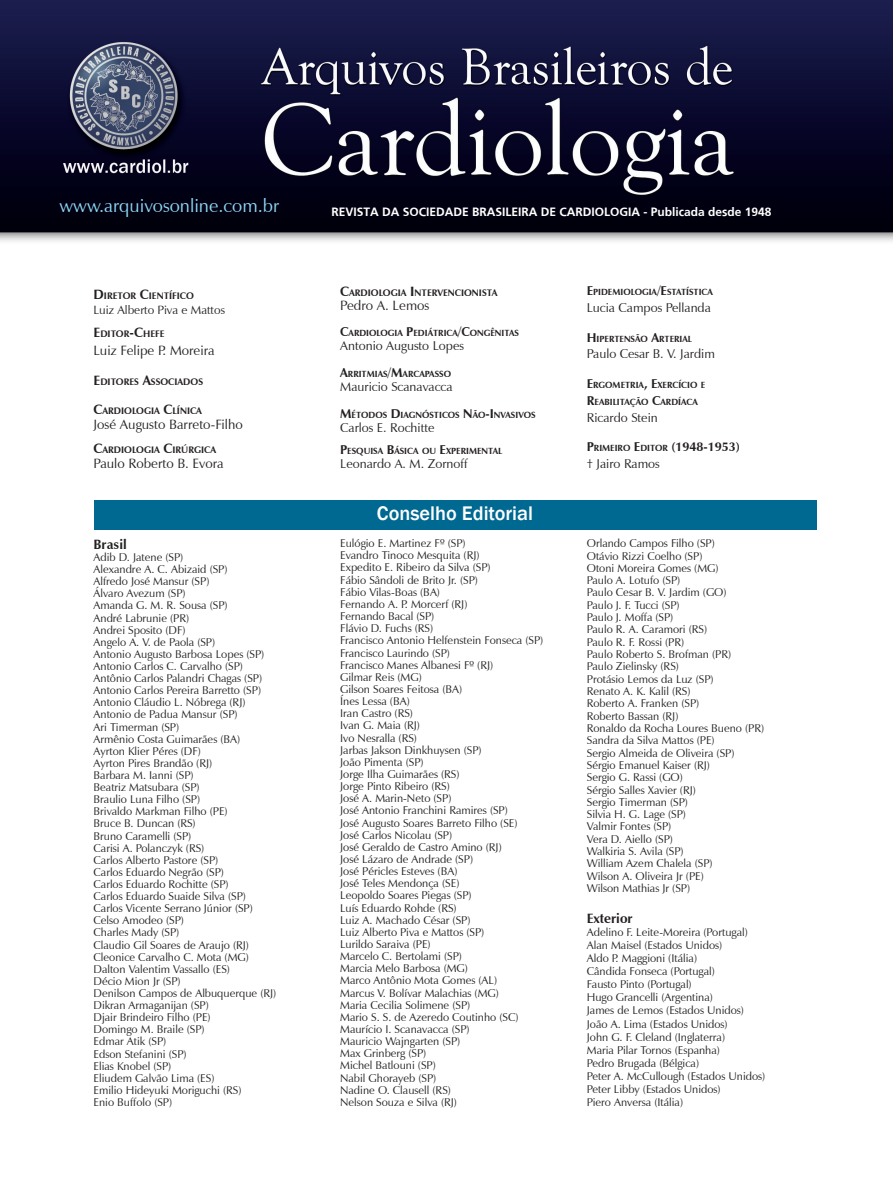
<style>
.page{position:relative;width:893px;height:1191px;background:#fff}
.page>*{position:absolute;margin:0;border:0;box-sizing:border-box;transform-origin:0 0}
.t1{font:500 20.25px "Franklin Gothic";color:#fff}
.t2{font:18.6px "Zapf Humanist 601 BT";color:#8dd7f7}
.t3{font:13.5px "Zapf Humanist 601 BT";color:#231f20}
.t4{font:700 13.5px "Zapf Humanist 601 BT";color:#231f20}
.t5{font:12.75px "Zapf Humanist 601 BT";color:#231f20}
.t6{font:700 12.75px/16.8px "Zapf Humanist 601 BT";color:#231f20}
.t7{font:700 12px "Frutiger";color:#fff}
.t8{font:12px "Zapf Humanist 601 BT";color:#231f20}
.t9{font:11.25px/12.1px "Zapf Humanist 601 BT";color:#231f20}
.t10{font:700 9.45px "Zapf Humanist 601 BT";color:#231f20}
.t11{font:700 8.85px/16.8px "Zapf Humanist 601 BT";color:#231f20}
.s1{font-size:13.5px}
.s2{font-size:12.75px}
.s3{font-size:8.85px}
.s4{font-weight:400}
</style>
<div class="page">
<img style="left:0;top:0;width:893px;height:530px">
<h2 class="t2" style="left:60px;top:198px;width:221px">www.arquivosonline.com.br</h2>
<p class="t7" style="left:331px;top:207px;width:442px">REVISTA DA SOCIEDADE BRASILEIRA DE CARDIOLOGIA - Publicada desde 1948</p>
<p class="t10" style="left:94px;top:291px;width:102px"><span class="s1">D</span>IRETOR <span class="s1">C</span>IENTÍFICO</p>
<p class="t8" style="left:94px;top:305px;width:133px">Luiz Alberto Piva e Mattos</p>
<p class="t10" style="left:94px;top:330px;width:73px"><span class="s1">E</span>DITOR<span class="s1">-C</span>HEFE</p>
<p class="t3" style="left:94px;top:345px;width:123px">Luiz Felipe P. Moreira</p>
<p class="t10" style="left:94px;top:378px;width:111px"><span class="s1">E</span>DITORES <span class="s1">A</span>SSOCIADOS</p>
<p class="t10" style="left:94px;top:407px;width:110px"><span class="s1">C</span>ARDIOLOGIA <span class="s1">C</span>LÍNICA</p>
<p class="t3" style="left:94px;top:419px;width:151px">José Augusto Barreto-Filho</p>
<p class="t10" style="left:94px;top:446px;width:124px"><span class="s1">C</span>ARDIOLOGIA <span class="s1">C</span>IRÚRGICA</p>
<p class="t3" style="left:94px;top:458px;width:132px">Paulo Roberto B. Evora</p>
<p class="t4" style="left:94px;top:539px;width:35px">Brasil</p>
<p class="t9" style="left:94px;top:552px;width:184px">Adib D. Jatene (SP)<br>Alexandre A. C. Abizaid (SP)<br>Alfredo José Mansur (SP)<br>Álvaro Avezum (SP)<br>Amanda G. M. R. Sousa (SP)<br>André Labrunie (PR)<br>Andrei Sposito (DF)<br>Angelo A. V. de Paola (SP)<br>Antonio Augusto Barbosa Lopes (SP)<br>Antonio Carlos C. Carvalho (SP)<br>Antônio Carlos Palandri Chagas (SP)<br>Antonio Carlos Pereira Barretto (SP)<br>Antonio Cláudio L. Nóbrega (RJ)<br>Antonio de Padua Mansur (SP)<br>Ari Timerman (SP)<br>Armênio Costa Guimarães (BA)<br>Ayrton Klier Péres (DF)<br>Ayrton Pires Brandão (RJ)<br>Barbara M. Ianni (SP)<br>Beatriz Matsubara (SP)<br>Braulio Luna Filho (SP)<br>Brivaldo Markman Filho (PE)<br>Bruce B. Duncan (RS)<br>Bruno Caramelli (SP)<br>Carisi A. Polanczyk (RS)<br>Carlos Alberto Pastore (SP)<br>Carlos Eduardo Negrão (SP)<br>Carlos Eduardo Rochitte (SP)<br>Carlos Eduardo Suaide Silva (SP)<br>Carlos Vicente Serrano Júnior (SP)<br>Celso Amodeo (SP)<br>Charles Mady (SP)<br>Claudio Gil Soares de Araujo (RJ)<br>Cleonice Carvalho C. Mota (MG)<br>Dalton Valentim Vassallo (ES)<br>Décio Mion Jr (SP)<br>Denilson Campos de Albuquerque (RJ)<br>Dikran Armaganijan (SP)<br>Djair Brindeiro Filho (PE)<br>Domingo M. Braile (SP)<br>Edmar Atik (SP)<br>Edson Stefanini (SP)<br>Elias Knobel (SP)<br>Eliudem Galvão Lima (ES)<br>Emilio Hideyuki Moriguchi (RS)<br>Enio Buffolo (SP)</p>
<p class="t10" style="left:340px;top:288px;width:159px"><span class="s1">C</span>ARDIOLOGIA <span class="s1">I</span>NTERVENCIONISTA</p>
<p class="t3" style="left:340px;top:299px;width:91px">Pedro A. Lemos</p>
<p class="t11" style="left:340px;top:325px;width:180px"><span class="s2">C</span>ARDIOLOGIA <span class="s2">P</span>EDIÁTRICA<span class="s2">/C</span>ONGÊNITAS</p>
<p class="t5" style="left:340px;top:341px;width:125px">Antonio Augusto Lopes</p>
<p class="t11" style="left:340px;top:366px;width:112px"><span class="s2">A</span>RRITMIAS<span class="s2">/M</span>ARCAPASSO</p>
<p class="t5" style="left:340px;top:381px;width:114px">Mauricio Scanavacca</p>
<p class="t11" style="left:340px;top:407px;width:197px"><span class="s2">M</span>ÉTODOS <span class="s2">D</span>IAGNÓSTICOS <span class="s2">N</span>ÃO<span class="s2">-I</span>NVASIVOS</p>
<p class="t5" style="left:340px;top:422px;width:96px">Carlos E. Rochitte</p>
<p class="t11" style="left:340px;top:443px;width:164px"><span class="s2">P</span>ESQUISA <span class="s2">B</span>ÁSICA OU <span class="s2">E</span>XPERIMENTAL</p>
<p class="t5" style="left:340px;top:458px;width:129px">Leonardo A. M. Zornoff</p>
<h1 class="t1" style="left:377px;top:505px;width:158px">Conselho Editorial</h1>
<p class="t11" style="left:587px;top:284px;width:128px"><span class="s2">E</span>PIDEMIOLOGIA<span class="s2">/E</span>STATÍSTICA</p>
<p class="t5" style="left:587px;top:302px;width:126px">Lucia Campos Pellanda</p>
<p class="t11" style="left:587px;top:331px;width:107px"><span class="s2">H</span>IPERTENSÃO <span class="s2">A</span>RTERIAL</p>
<p class="t5" style="left:587px;top:349px;width:130px">Paulo Cesar B. V. Jardim</p>
<p class="t11" style="left:587px;top:377px;width:120px"><span class="s2">E</span>RGOMETRIA<span class="s2">, E</span>XERCÍCIO E<br><span class="s2">R</span>EABILITAÇÃO <span class="s2">C</span>ARDÍACA</p>
<p class="t5" style="left:587px;top:412px;width:73px">Ricardo Stein</p>
<p class="t6" style="left:587px;top:439px;width:155px">P<span class="s3">RIMEIRO</span> E<span class="s3">DITOR</span> (1948-1953) <span class="s4">† Jairo Ramos</span></p>
<p class="t9" style="left:340px;top:538px;width:205px">Eulógio E. Martinez Fº (SP)<br>Evandro Tinoco Mesquita (RJ)<br>Expedito E. Ribeiro da Silva (SP)<br>Fábio Sândoli de Brito Jr. (SP)<br>Fábio Vilas-Boas (BA)<br>Fernando A. P. Morcerf (RJ)<br>Fernando Bacal (SP)<br>Flávio D. Fuchs (RS)<br>Francisco Antonio Helfenstein Fonseca (SP)<br>Francisco Laurindo (SP)<br>Francisco Manes Albanesi Fº (RJ)<br>Gilmar Reis (MG)<br>Gilson Soares Feitosa (BA)<br>Ínes Lessa (BA)<br>Iran Castro (RS)<br>Ivan G. Maia (RJ)<br>Ivo Nesralla (RS)<br>Jarbas Jakson Dinkhuysen (SP)<br>João Pimenta (SP)<br>Jorge Ilha Guimarães (RS)<br>Jorge Pinto Ribeiro (RS)<br>José A. Marin-Neto (SP)<br>José Antonio Franchini Ramires (SP)<br>José Augusto Soares Barreto Filho (SE)<br>José Carlos Nicolau (SP)<br>José Geraldo de Castro Amino (RJ)<br>José Lázaro de Andrade (SP)<br>José Péricles Esteves (BA)<br>José Teles Mendonça (SE)<br>Leopoldo Soares Piegas (SP)<br>Luís Eduardo Rohde (RS)<br>Luiz A. Machado César (SP)<br>Luiz Alberto Piva e Mattos (SP)<br>Lurildo Saraiva (PE)<br>Marcelo C. Bertolami (SP)<br>Marcia Melo Barbosa (MG)<br>Marco Antônio Mota Gomes (AL)<br>Marcus V. Bolívar Malachias (MG)<br>Maria Cecilia Solimene (SP)<br>Mario S. S. de Azeredo Coutinho (SC)<br>Maurício I. Scanavacca (SP)<br>Mauricio Wajngarten (SP)<br>Max Grinberg (SP)<br>Michel Batlouni (SP)<br>Nabil Ghorayeb (SP)<br>Nadine O. Clausell (RS)<br>Nelson Souza e Silva (RJ)</p>
<p class="t9" style="left:587px;top:538px;width:179px">Orlando Campos Filho (SP)<br>Otávio Rizzi Coelho (SP)<br>Otoni Moreira Gomes (MG)<br>Paulo A. Lotufo (SP)<br>Paulo Cesar B. V. Jardim (GO)<br>Paulo J. F. Tucci (SP)<br>Paulo J. Moffa (SP)<br>Paulo R. A. Caramori (RS)<br>Paulo R. F. Rossi (PR)<br>Paulo Roberto S. Brofman (PR)<br>Paulo Zielinsky (RS)<br>Protásio Lemos da Luz (SP)<br>Renato A. K. Kalil (RS)<br>Roberto A. Franken (SP)<br>Roberto Bassan (RJ)<br>Ronaldo da Rocha Loures Bueno (PR)<br>Sandra da Silva Mattos (PE)<br>Sergio Almeida de Oliveira (SP)<br>Sérgio Emanuel Kaiser (RJ)<br>Sergio G. Rassi (GO)<br>Sérgio Salles Xavier (RJ)<br>Sergio Timerman (SP)<br>Silvia H. G. Lage (SP)<br>Valmir Fontes (SP)<br>Vera D. Aiello (SP)<br>Walkiria S. Avila (SP)<br>William Azem Chalela (SP)<br>Wilson A. Oliveira Jr (PE)<br>Wilson Mathias Jr (SP)</p>
<p class="t4" style="left:587px;top:913px;width:47px">Exterior</p>
<p class="t9" style="left:587px;top:927px;width:180px;line-height:13px">Adelino F. Leite-Moreira (Portugal)<br>Alan Maisel (Estados Unidos)<br>Aldo P. Maggioni (Itália)<br>Cândida Fonseca (Portugal)<br>Fausto Pinto (Portugal)<br>Hugo Grancelli (Argentina)<br>James de Lemos (Estados Unidos)<br>João A. Lima (Estados Unidos)<br>John G. F. Cleland (Inglaterra)<br>Maria Pilar Tornos (Espanha)<br>Pedro Brugada (Bélgica)<br>Peter A. McCullough (Estados Unidos)<br>Peter Libby (Estados Unidos)<br>Piero Anversa (Itália)</p>
</div>
